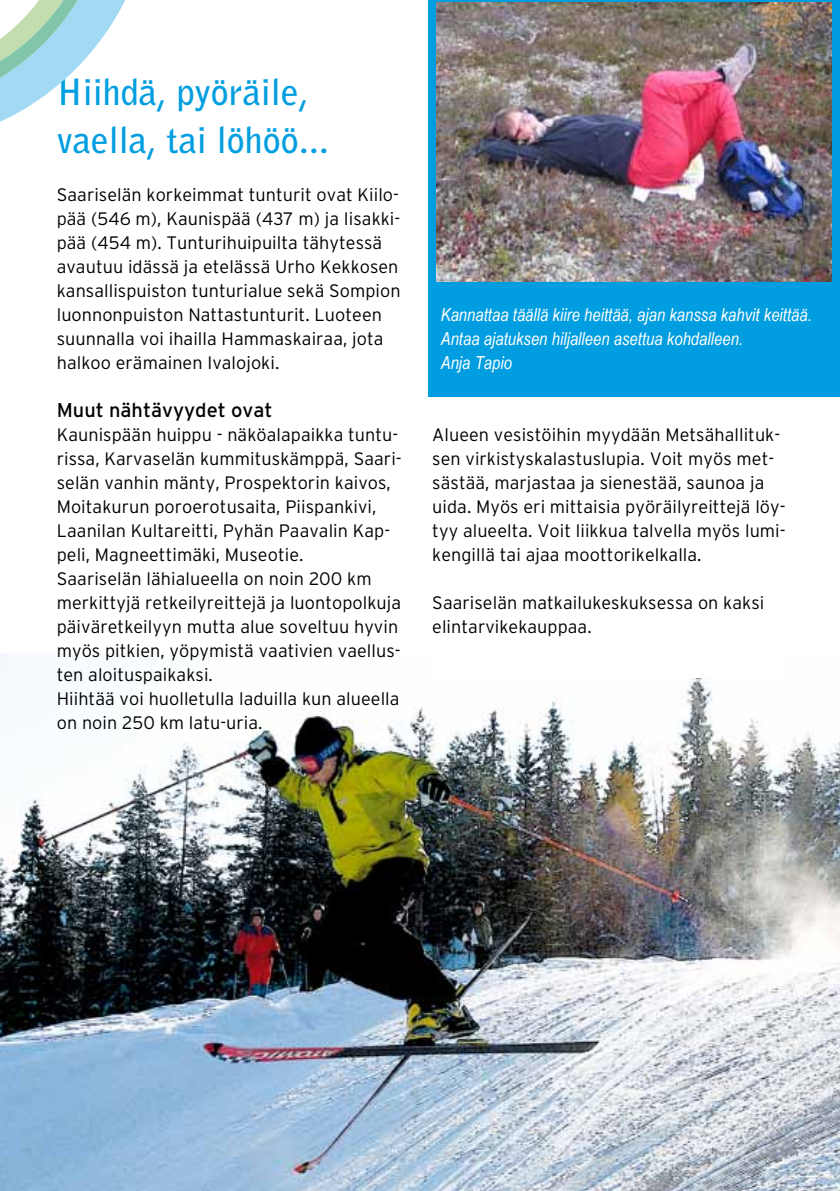
<style>
.page{position:relative;width:840px;height:1191px;background:#fff}
.page>*{position:absolute;margin:0;border:0;box-sizing:border-box;transform-origin:0 0}
.t1{font:700 36px/48px "Bell Gothic Std";color:#009ee0}
.t2{font:20px "Interstate";color:#000}
.t3{font:300 18px/24px "Interstate";letter-spacing:.005em;color:#000}
.t4{font:italic 18px/24px "Arial Narrow";letter-spacing:.005em;color:#fff}
</style>
<div class="page">
<img style="left:0;top:653px;width:839px;height:538px">
<div style="left:432px;top:406px;width:353px;height:271px;background:#fff"></div>
<div style="left:429px;top:0;width:410px;height:396px;background:#009ee0"></div>
<img style="left:436px;top:3px;width:395px;height:278px">
<svg style="left:0;top:0;width:125px;height:122px"></svg>
<h1 class="t1" style="left:57px;top:68px;width:273px">Hiihdä, pyöräile, vaella, tai löhöö...</h1>
<p class="t3" style="left:57px;top:182px;width:345px">Saariselän korkeimmat tunturit ovat Kiilo&shy;pää (546 m), Kaunispää (437 m) ja Iisakki&shy;pää (454 m). Tunturihuipuilta tähytessä avautuu idässä ja etelässä Urho Kekkosen kansallispuiston tunturialue sekä Sompion luonnonpuiston Nattastunturit. Luoteen suunnalla voi ihailla Hammaskairaa, jota halkoo erämainen Ivalojoki.</p>
<p class="t2" style="left:57px;top:398px;width:217px">Muut nähtävyydet ovat</p>
<p class="t3" style="left:57px;top:422px;width:346px">Kaunispään huippu - näköalapaikka tuntu&shy;rissa, Karvaselän kummituskämppä, Saari&shy;selän vanhin mänty, Prospektorin kaivos, Moitakurun poroerotusaita, Piispankivi, Laanilan Kultareitti, Pyhän Paavalin Kap&shy;peli, Magneettimäki, Museotie.<br>Saariselän lähialueella on noin 200 km merkittyjä retkeilyreittejä ja luontopolkuja päiväretkeilyyn mutta alue soveltuu hyvin myös pitkien, yöpymistä vaativien vaellus&shy;ten aloituspaikaksi.<br>Hiihtää voi huolletulla laduilla kun alueella on noin 250 km latu-uria.</p>
<p class="t4" style="left:440px;top:302px;width:372px">Kannattaa täällä kiire heittää, ajan kanssa kahvit keittää.<br>Antaa ajatuksen hiljalleen asettua kohdalleen.<br>Anja Tapio</p>
<p class="t3" style="left:432px;top:422px;width:354px">Alueen vesistöihin myydään Metsähallituk&shy;sen virkistyskalastuslupia. Voit myös met&shy;sästää, marjastaa ja sienestää, saunoa ja uida. Myös eri mittaisia pyöräilyreittejä löy&shy;tyy alueelta. Voit liikkua talvella myös lumi&shy;kengillä tai ajaa moottorikelkalla.</p>
<p class="t3" style="left:432px;top:590px;width:333px">Saariselän matkailukeskuksessa on kaksi elintarvikekauppaa.</p>
</div>
